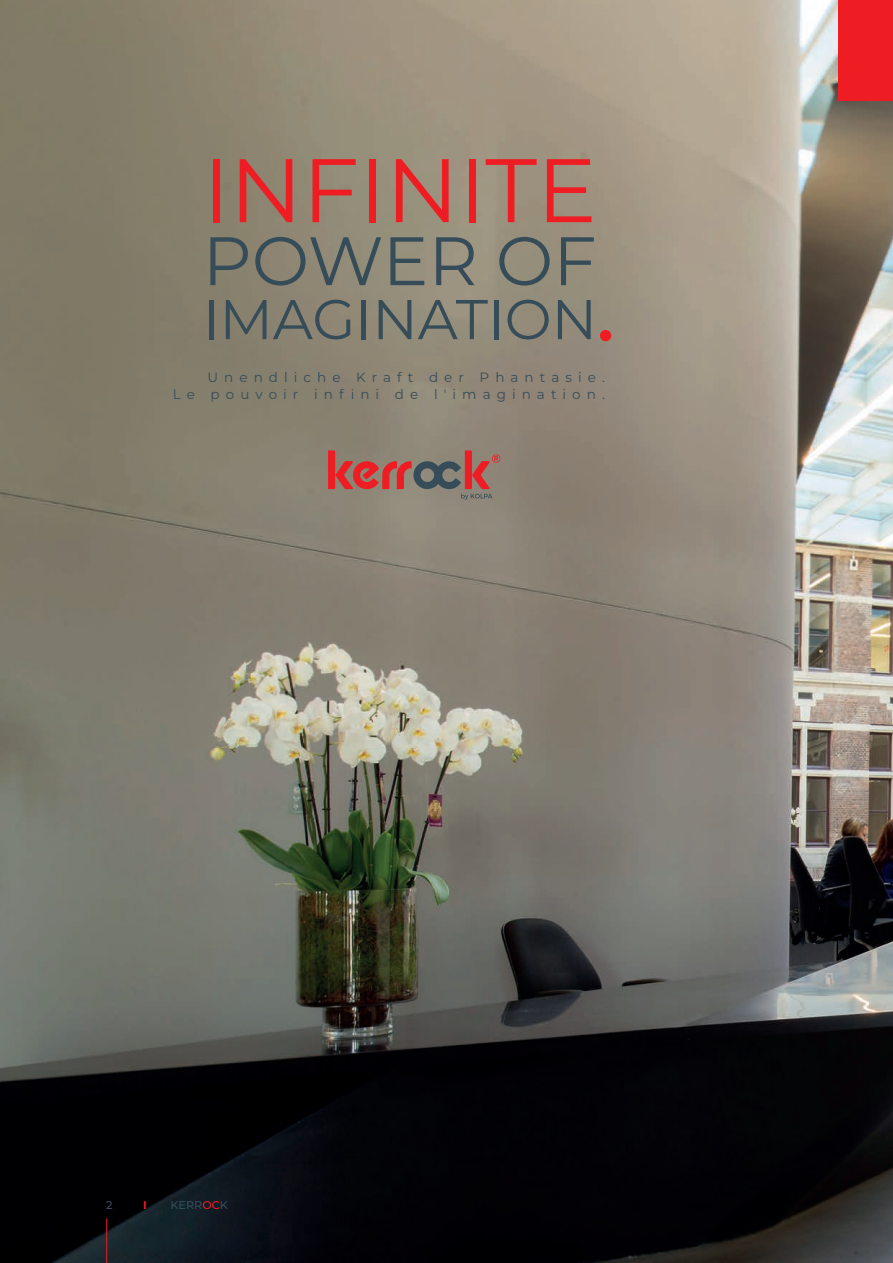
<style>
.page{position:relative;width:893px;height:1263px;background:#fff}
.page>*{position:absolute;margin:0;border:0;box-sizing:border-box;transform-origin:0 0}
.t1{font:90px "Montserrat";letter-spacing:-.005em;color:#ee1d23}
.t2{font:68.4px "Montserrat";color:#364d59}
.t3{font:55.95px "Montserrat";color:#364d59}
.t4{font:13.5px/16.2px "Montserrat";letter-spacing:.45em;color:#364d59;text-align:right}
.t5{font:500 11.25px "Montserrat";color:#364d59}
.t6{font:700 11.25px "Montserrat";color:#ee1d23}
.s1{color:#ee1d23}
</style>
<div class="page">
<img style="left:0;top:0;width:893px;height:1263px">
<hr style="left:106px;top:1218px;width:1px;height:45px;background:#ee1d23">
<div style="left:839px;top:0;width:54px;height:101px;background:#ee1d23"></div>
<div style="left:600px;top:330px;width:11px;height:11px;background:#ee1d23;border-radius:50%"></div>
<svg style="left:328px;top:450px;width:172px;height:50px"></svg>
<h1 class="t1" style="left:203px;top:128px;width:396px">INFINITE</h1>
<h2 class="t2" style="left:203px;top:214px;width:395px">POWER OF</h2>
<h3 class="t3" style="left:203px;top:281px;width:396px">IMAGINATION</h3>
<p class="t4" style="left:173px;top:369px;width:434px">Unendliche Kraft der Phantasie.<br>Le pouvoir infini de l'imagination.</p>
<p class="t5" style="left:106px;top:1197px;width:8px">2</p>
<p class="t6" style="left:143px;top:1197px;width:5px">I</p>
<p class="t5" style="left:170px;top:1197px;width:59px">KERR<span class="s1">OC</span>K</p>
</div>
